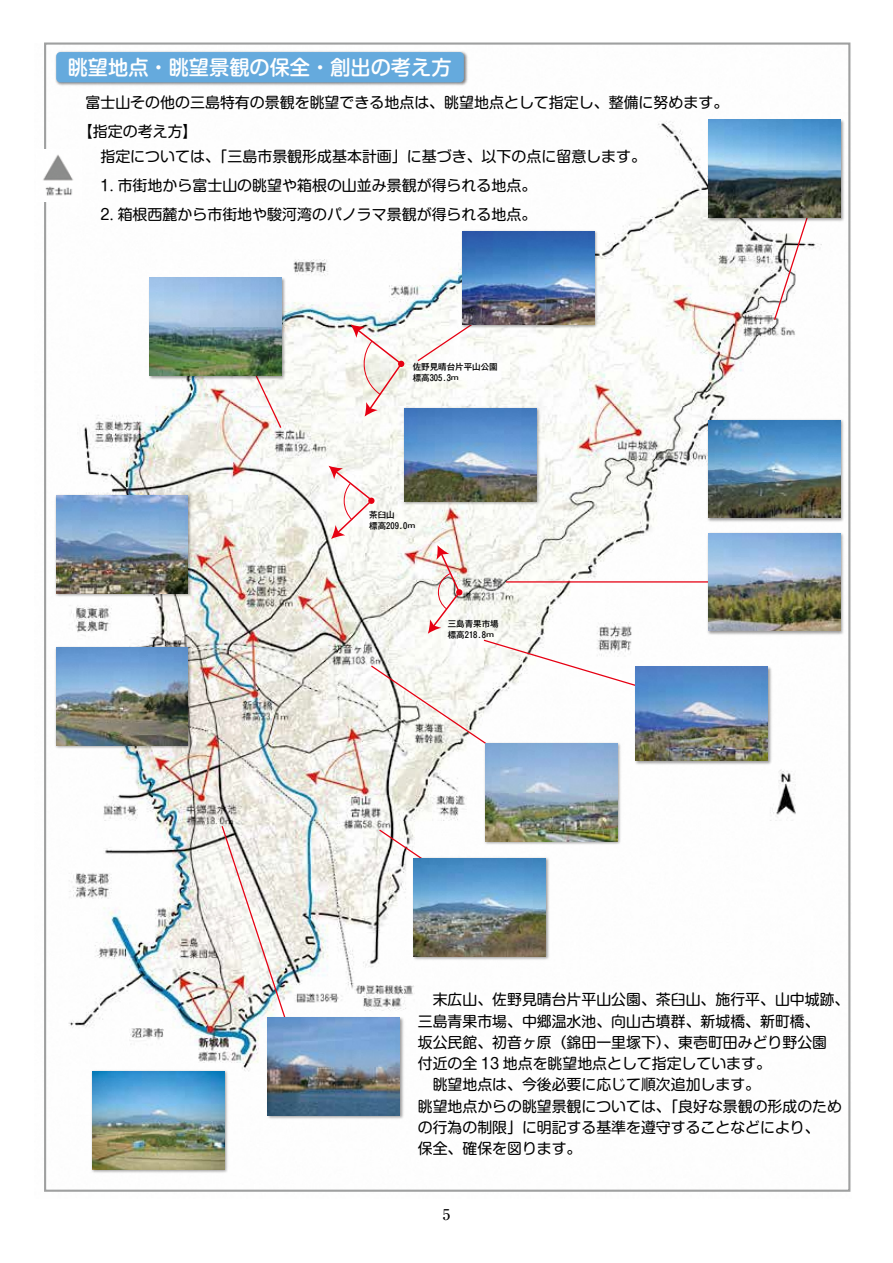
<style>
.page{position:relative;width:893px;height:1263px;background:#fff}
.page>*{position:absolute;margin:0;border:0;box-sizing:border-box;transform-origin:0 0}
.t1{font:500 20.25px "Shin M Go Pr 6";color:#fff}
.t2{font:14.85px/21.3px "Shin M Go Pr 6";color:#000}
.t3{font:500 14.85px "Ryumin Pr 6";color:#000}
.t4{font:500 8.55px/10.6px "Gothic MB101 Pr 6";color:#000}
.s1{font-size:6.45px}
</style>
<div class="page">
<img style="left:68px;top:44px;width:783px;height:1148px">
<img style="left:706px;top:417px;width:140px;height:106px">
<img style="left:708px;top:420px;width:132px;height:98px">
<img style="left:402px;top:403px;width:140px;height:107px">
<img style="left:404px;top:408px;width:132px;height:94px">
<img style="left:55px;top:645px;width:138px;height:106px">
<img style="left:56px;top:647px;width:132px;height:98px">
<img style="left:55px;top:493px;width:138px;height:106px">
<img style="left:56px;top:495px;width:132px;height:98px">
<img style="left:89px;top:1069px;width:140px;height:105px">
<img style="left:92px;top:1071px;width:132px;height:98px">
<img style="left:55px;top:49px;width:414px;height:39px">
<div style="left:56px;top:52px;width:408px;height:30px;background:#65aadd;border-radius:4px"></div>
<img style="left:43px;top:149px;width:38px;height:53px">
<svg style="left:416px;top:306px;width:83px;height:56px"></svg>
<svg style="left:246px;top:381px;width:36px;height:48px"></svg>
<img style="left:221px;top:824px;width:67px;height:201px">
<svg style="left:378px;top:828px;width:125px;height:86px"></svg>
<img style="left:483px;top:750px;width:140px;height:97px">
<img style="left:485px;top:750px;width:132px;height:91px">
<img style="left:147px;top:275px;width:140px;height:106px">
<img style="left:150px;top:278px;width:132px;height:98px">
<img style="left:633px;top:662px;width:140px;height:106px">
<img style="left:636px;top:667px;width:132px;height:93px">
<img style="left:411px;top:855px;width:140px;height:106px">
<img style="left:414px;top:858px;width:132px;height:98px">
<img style="left:265px;top:1015px;width:140px;height:106px">
<img style="left:268px;top:1018px;width:132px;height:97px">
<hr style="left:506px;top:581px;width:222px;height:1px;background:#e60012">
<img style="left:706px;top:530px;width:140px;height:106px">
<img style="left:708px;top:533px;width:132px;height:98px">
<img style="left:459px;top:226px;width:141px;height:106px">
<img style="left:462px;top:231px;width:132px;height:94px">
<img style="left:706px;top:117px;width:140px;height:106px">
<svg style="left:709px;top:120px;width:131px;height:201px"></svg>
<svg style="left:351px;top:324px;width:53px;height:93px"></svg>
<svg style="left:370px;top:545px;width:274px;height:205px"></svg>
<svg style="left:329px;top:466px;width:45px;height:73px"></svg>
<h1 class="t1" style="left:68px;top:51px;width:385px">眺望地点・眺望景観の保全・創出の考え方</h1>
<p class="t2" style="left:78px;top:87px;width:652px;line-height:28.7px;text-indent:7px">富士山その他の三島特有の景観を眺望できる地点は、眺望地点として指定し、整備に努めます。【指定の考え方】</p>
<p class="t2" style="left:85px;top:142px;width:562px;line-height:28.7px">　指定については、「三島市景観形成基本計画」に基づき、以下の点に留意します。　1. 市街地から富士山の眺望や箱根の山並み景観が得られる地点。<br>　2. 箱根西麓から市街地や駿河湾のパノラマ景観が得られる地点。</p>
<p class="t4" style="left:413px;top:361px;width:87px">佐野見晴台片平山公園標高305.3<span class="s1">m</span></p>
<p class="t4" style="left:369px;top:509px;width:48px">茶臼山<br>標高209.0<span class="s1">m</span></p>
<p class="t4" style="left:448px;top:618px;width:53px">三島青果市場標高218.8<span class="s1">m</span></p>
<p class="t2" style="left:418px;top:988px;width:433px">　末広山、佐野見晴台片平山公園、茶臼山、施行平、山中城跡、三島青果市場、中郷温水池、向山古墳群、新城橋、新町橋、<br>坂公民館、初音ヶ原（錦田一里塚下）、東壱町田みどり野公園<br>付近の全 13 地点を眺望地点として指定しています。<br>　眺望地点は、今後必要に応じて順次追加します。<br>眺望地点からの眺望景観については、「良好な景観の形成のための行為の制限」に明記する基準を遵守することなどにより、<br>保全、確保を図ります。</p>
<p class="t3" style="left:443px;top:1203px;width:9px">5</p>
</div>
